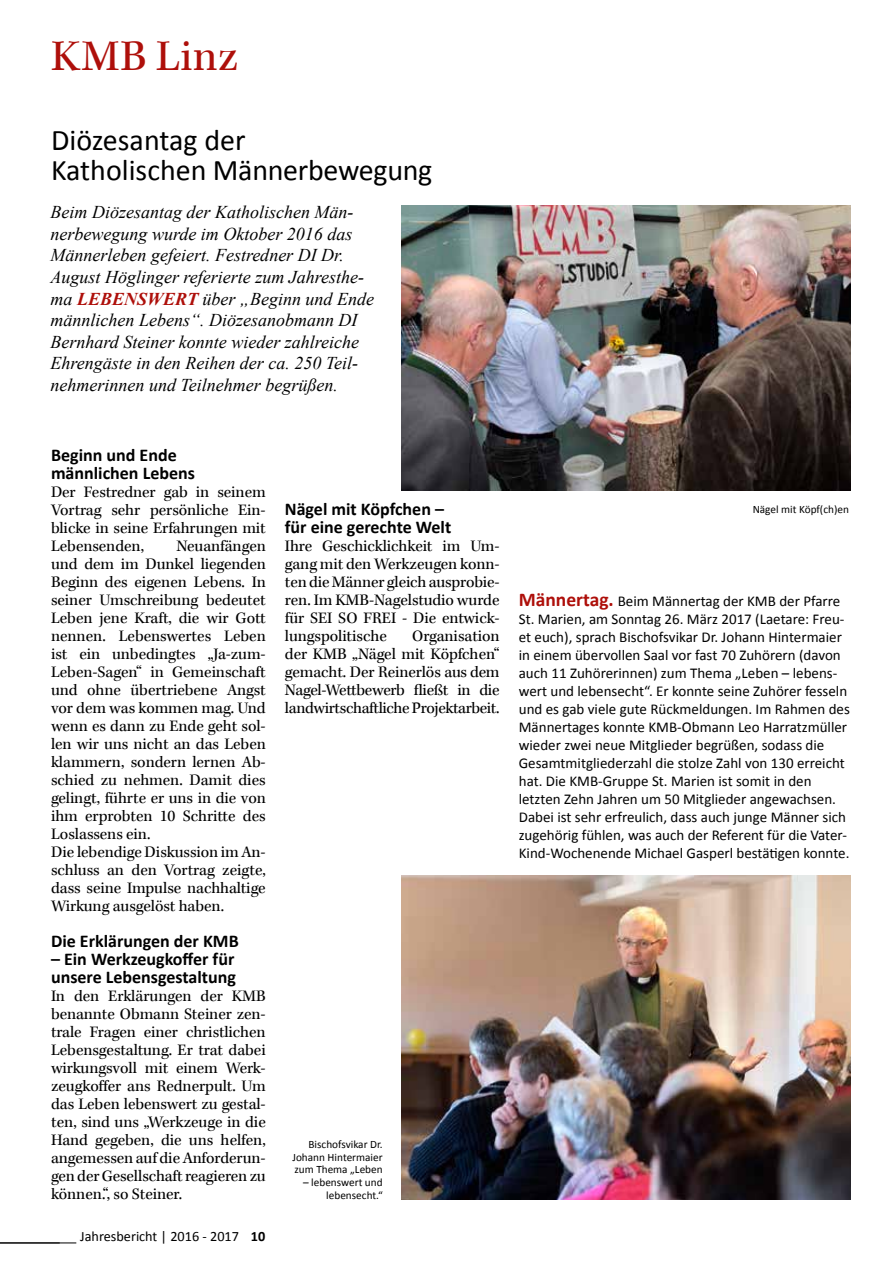
<style>
.page{position:relative;width:893px;height:1263px;background:#fff}
.page>*{position:absolute;margin:0;border:0;box-sizing:border-box;transform-origin:0 0}
.t1{font:45px "Kepler Std";letter-spacing:.01em;color:#ae0f0a}
.t2{font:30px/30px "Calibri";letter-spacing:-.01em;color:#000}
.t3{font:italic 18px/21.6px "Times New Roman";color:#000}
.t4{font:700 18px/18px "Calibri";color:#000}
.t5{font:16.5px/18px "Kepler Std";letter-spacing:-.005em;color:#000;text-align:justify}
.t6{font:15px/18px "Calibri";color:#000}
.t7{font:14.25px "Calibri";color:#000}
.t8{font:11.25px/12.8px "Calibri";color:#000;text-align:justify}
.s1{font-weight:700;color:#ae0f0a}
.s2{font-weight:700}
.s3{font-weight:700;font-size:19.5px;color:#ae0f0a}
</style>
<div class="page">
<hr style="left:0;top:1242px;width:76px;height:1px;background:#000">
<img style="left:402px;top:206px;width:448px;height:285px">
<img style="left:402px;top:875px;width:448px;height:324px">
<h1 class="t1" style="left:51px;top:30px;width:189px">KMB Linz</h1>
<h2 class="t2" style="left:51px;top:125px;width:383px">Diözesantag der<br>Katholischen Männerbewegung</h2>
<p class="t3" style="left:51px;top:201px;width:325px">Beim Diözesantag der Katholischen Män&shy;nerbewegung wurde im Oktober 2016 das Männerleben gefeiert. Festredner DI Dr.<br>August Höglinger referierte zum Jahresthe&shy;ma <span class="s1">LEBENSWERT</span> über „Beginn und Ende männlichen Lebens“. Diözesanobmann DI Bernhard Steiner konnte wieder zahlreiche Ehrengäste in den Reihen der ca. 250 Teil&shy;nehmerinnen und Teilnehmer begrüßen.</p>
<p class="t4" style="left:51px;top:446px;width:145px">Beginn und Ende männlichen Lebens</p>
<p class="t5" style="left:51px;top:484px;width:216px">Der Festredner gab in seinem Vortrag sehr persönliche Ein&shy;blicke in seine Erfahrungen mit Lebensenden,</p>
<p class="t5" style="left:51px;top:538px;width:216px;text-align:left;text-indent:126px">Neuanfängen und dem im Dunkel liegenden<br>Beginn des eigenen Lebens. In seiner Umschreibung bedeutet<br>Leben jene Kraft, die wir Gott nennen. Lebenswertes Leben ist ein unbedingtes „Ja-zum-<br>Leben-Sagen“ in Gemeinschaft und ohne übertriebene Angst vor dem was kommen mag. Und wenn es dann zu Ende geht sol&shy;len wir uns nicht an das Leben klammern, sondern lernen Ab&shy;schied zu nehmen. Damit dies gelingt, führte er uns in die von ihm erprobten 10 Schritte des<br>Loslassens ein.<br>Die lebendige Diskussion im An&shy;schluss an den Vortrag zeigte, dass seine Impulse nachhaltige<br>Wirkung ausgelöst haben.</p>
<p class="t4" style="left:51px;top:932px;width:189px">Die Erklärungen der KMB</p>
<p class="t4" style="left:51px;top:950px;width:186px">– Ein Werkzeugkoffer für unsere Lebensgestaltung</p>
<p class="t5" style="left:51px;top:988px;width:216px">In den Erklärungen der KMB benannte Obmann Steiner zen&shy;trale Fragen einer christlichen Lebensgestaltung. Er trat dabei wirkungsvoll mit einem Werk&shy;zeugkoffer ans Rednerpult. Um das Leben lebenswert zu gestal&shy;ten, sind uns „Werkzeuge in die Hand gegeben, die uns helfen, angemessen auf die Anforderun&shy;gen der Gesellschaft reagieren zu können.“, so Steiner.</p>
<p class="t7" style="left:80px;top:1227px;width:187px">Jahresbericht | 2016 - 2017 <span class="s2">10</span></p>
<p class="t4" style="left:285px;top:500px;width:168px">Nägel mit Köpfchen – für eine gerechte Welt</p>
<p class="t5" style="left:285px;top:538px;width:216px">Ihre Geschicklichkeit im Um&shy;gang mit den Werkzeugen konn&shy;ten die Männer gleich ausprobie&shy;ren. Im KMB-Nagelstudio wurde für SEI SO FREI - Die entwick&shy;lungspolitische</p>
<p class="t5" style="left:285px;top:628px;width:216px;text-indent:127px">Organisation der KMB „Nägel mit Köpfchen“ gemacht. Der Reinerlös aus dem Nagel-Wettbewerb fließt in die landwirtschaftliche Projektarbeit.</p>
<p class="t8" style="left:292px;top:1138px;width:92px;text-indent:16px">Bischofsvikar Dr.<br>Johann Hintermaier zum Thema „Leben</p>
<p class="t8" style="left:303px;top:1176px;width:81px;text-align:right">– lebenswert und lebensecht.“</p>
<p class="t8" style="left:753px;top:503px;width:98px">Nägel mit Köpf(ch)en</p>
<p class="t6" style="left:519px;top:592px;width:333px"><span class="s3">Männertag.</span> Beim Männertag der KMB der Pfarre St. Marien, am Sonntag 26. März 2017 (Laetare: Freu&shy;et euch), sprach Bischofsvikar Dr. Johann Hintermaier in einem übervollen Saal vor fast 70 Zuhörern (davon auch 11 Zuhörerinnen) zum Thema „Leben – lebens&shy;wert und lebensecht“. Er konnte seine Zuhörer fesseln und es gab viele gute Rückmeldungen. Im Rahmen des Männertages konnte KMB-Obmann Leo Harratzmüller wieder zwei neue Mitglieder begrüßen, sodass die Gesamtmitgliederzahl die stolze Zahl von 130 erreicht hat. Die KMB-Gruppe St. Marien ist somit in den letzten Zehn Jahren um 50 Mitglieder angewachsen.<br>Dabei ist sehr erfreulich, dass auch junge Männer sich zugehörig fühlen, was auch der Referent für die Vater-Kind-Wochenende Michael Gasperl bestätigen konnte.</p>
</div>
